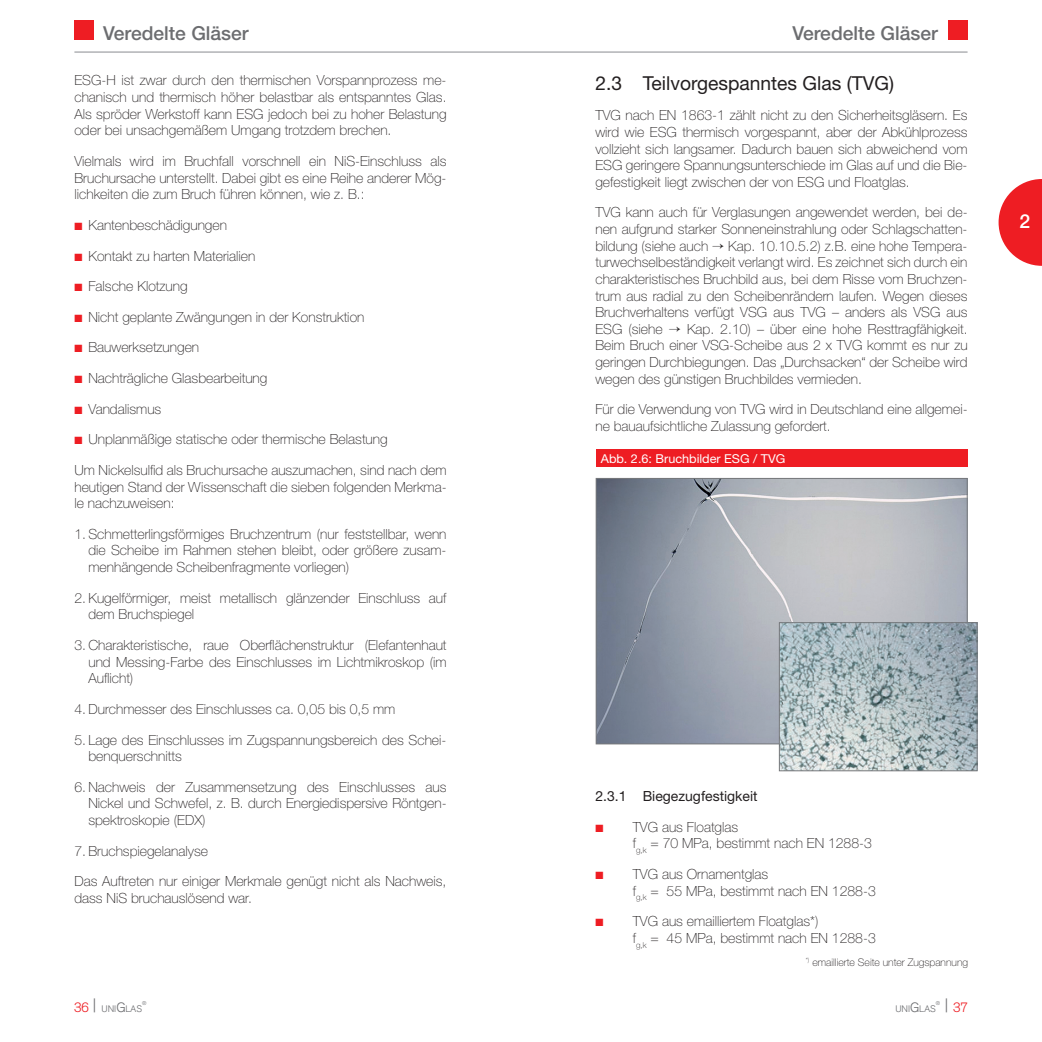
<style>
.page{position:relative;width:1042px;height:1042px;background:#fff}
.page>*{position:absolute;margin:0;border:0;box-sizing:border-box;transform-origin:0 0}
.t1{font:500 19.25px "Helvetica Neue";color:#6c6d70}
.t2{font:19.25px "Helvetica Neue";color:#231f20}
.t3{font:500 19.25px "Helvetica Neue";color:#fff}
.t4{font:100 14px/16.6px "Helvetica Neue";color:#231f20}
.t5{font:14px "Helvetica Neue";color:#231f20}
.t6{font:300 13.3px "Akzidenz Grotesk";color:#ee1d23}
.t7{font:12.25px "Helvetica Neue";color:#fff}
.t8{font:100 10.5px "Helvetica Neue";color:#231f20}
.t9{font:300 9.28px "Akzidenz Grotesk";color:#6c6d70}
.t10{font:300 5.42px "Akzidenz Grotesk";color:#6c6d70}
.s1{color:#ee1d23}
.s2{font-size:13.3px;color:#ee1d23}
.s3{font-size:18.55px}
.s4{font-size:13.3px}
.s5{font-size:18.55px;color:#6c6d70}
</style>
<div class="page">
<div style="left:74px;top:20px;width:20px;height:20px;background:#ee1d23"></div>
<div style="left:947px;top:20px;width:20px;height:20px;background:#ee1d23"></div>
<hr style="left:74px;top:51px;width:893px;height:2px;background:#bcbdc0">
<svg style="left:998px;top:179px;width:44px;height:87px"></svg>
<div style="left:596px;top:450px;width:371px;height:17px;background:#ee1d23"></div>
<img style="left:598px;top:480px;width:367px;height:262px">
<img style="left:781px;top:624px;width:194px;height:145px">
<div style="left:779px;top:622px;width:198px;height:149px;border:1px solid #76787b"></div>
<h1 class="t1" style="left:103px;top:21px;width:147px">Veredelte Gläser</h1>
<h1 class="t1" style="left:792px;top:21px;width:147px">Veredelte Gläser</h1>
<p class="t4" style="left:74px;top:72px;width:374px;text-align:justify">ESG-H ist zwar durch den thermischen Vorspannprozess me&shy;chanisch und thermisch höher belastbar als entspanntes Glas.<br>Als spröder Werkstoff kann ESG jedoch bei zu hoher Belastung oder bei unsachgemäßem Umgang trotzdem brechen.</p>
<p class="t4" style="left:74px;top:153px;width:374px;text-align:justify">Vielmals wird im Bruchfall vorschnell ein NiS-Einschluss als Bruchursache unterstellt. Dabei gibt es eine Reihe anderer Mög&shy;lichkeiten die zum Bruch führen können, wie z. B.:</p>
<p class="t4" style="left:74px;top:217px;width:154px"><span class="s1">■</span> Kantenbeschädigungen</p>
<p class="t4" style="left:74px;top:247px;width:183px"><span class="s1">■</span> Kontakt zu harten Materialien</p>
<p class="t4" style="left:74px;top:278px;width:115px"><span class="s1">■</span> Falsche Klotzung</p>
<p class="t4" style="left:74px;top:308px;width:291px"><span class="s1">■</span> Nicht geplante Zwängungen in der Konstruktion</p>
<p class="t4" style="left:74px;top:339px;width:126px"><span class="s1">■</span> Bauwerksetzungen</p>
<p class="t4" style="left:74px;top:370px;width:194px"><span class="s1">■</span> Nachträgliche Glasbearbeitung</p>
<p class="t4" style="left:74px;top:400px;width:88px"><span class="s1">■</span> Vandalismus</p>
<p class="t4" style="left:74px;top:424px;width:374px;line-height:30.6px"><span class="s1">■</span> Unplanmäßige statische oder thermische Belastung<br>Um Nickelsulfid als Bruchursache auszumachen, sind nach dem</p>
<p class="t4" style="left:74px;top:478px;width:374px">heutigen Stand der Wissenschaft die sieben folgenden Merkma&shy;le nachzuweisen:</p>
<p class="t4" style="left:88px;top:525px;width:360px;text-align:justify;text-indent:-14px">1. Schmetterlingsförmiges Bruchzentrum (nur feststellbar, wenn die Scheibe im Rahmen stehen bleibt, oder größere zusam&shy;menhängende Scheibenfragmente vorliegen)</p>
<p class="t4" style="left:88px;top:589px;width:360px;text-indent:-14px">2. Kugelförmiger, meist metallisch glänzender Einschluss auf dem Bruchspiegel</p>
<p class="t4" style="left:88px;top:636px;width:360px;text-align:justify;text-indent:-14px">3. Charakteristische, raue Oberflächenstruktur (Elefantenhaut und Messing-Farbe des Einschlusses im Lichtmikroskop (im Auflicht)</p>
<p class="t4" style="left:74px;top:700px;width:322px">4. Durchmesser des Einschlusses ca. 0,05 bis 0,5 mm</p>
<p class="t4" style="left:88px;top:731px;width:360px;text-indent:-14px">5. Lage des Einschlusses im Zugspannungsbereich des Schei&shy;benquerschnitts</p>
<p class="t4" style="left:88px;top:778px;width:360px;text-align:justify;text-indent:-14px">6. Nachweis der Zusammensetzung des Einschlusses aus Nickel und Schwefel, z. B. durch Energiedispersive Röntgen&shy;spektroskopie (EDX)</p>
<p class="t4" style="left:74px;top:835px;width:373px;line-height:30.6px">7. Bruchspiegelanalyse<br>Das Auftreten nur einiger Merkmale genügt nicht als Nachweis,</p>
<p class="t4" style="left:74px;top:889px;width:179px">dass NiS bruchauslösend war.</p>
<h1 class="t2" style="left:595px;top:71px;width:300px">2.3 Teilvorgespanntes Glas (TVG)</h1>
<p class="t4" style="left:595px;top:107px;width:374px;text-align:justify">TVG nach EN 1863-1 zählt nicht zu den Sicherheitsgläsern. Es wird wie ESG thermisch vorgespannt, aber der Abkühlprozess vollzieht sich langsamer. Dadurch bauen sich abweichend vom ESG geringere Spannungsunterschiede im Glas auf und die Bie&shy;gefestigkeit liegt zwischen der von ESG und Floatglas.</p>
<p class="t4" style="left:595px;top:204px;width:374px;text-align:justify">TVG kann auch für Verglasungen angewendet werden, bei de&shy;nen aufgrund starker Sonneneinstrahlung oder Schlagschatten&shy;bildung (siehe auch → Kap. 10.10.5.2) z.B. eine hohe Tempera&shy;turwechselbeständigkeit verlangt wird. Es zeichnet sich durch ein charakteristisches Bruchbild aus, bei dem Risse vom Bruchzen&shy;trum aus radial zu den Scheibenrändern laufen. Wegen dieses Bruchverhaltens verfügt VSG aus TVG – anders als VSG aus ESG (siehe → Kap. 2.10) – über eine hohe Resttragfähigkeit.<br>Beim Bruch einer VSG-Scheibe aus 2 x TVG kommt es nur zu geringen Durchbiegungen. Das „Durchsacken“ der Scheibe wird wegen des günstigen Bruchbildes vermieden.</p>
<p class="t4" style="left:595px;top:401px;width:374px">Für die Verwendung von TVG wird in Deutschland eine allgemei&shy;ne bauaufsichtliche Zulassung gefordert.</p>
<p class="t7" style="left:601px;top:451px;width:186px">Abb. 2.6: Bruchbilder ESG / TVG</p>
<p class="t5" style="left:595px;top:788px;width:164px">2.3.1 Biegezugfestigkeit</p>
<p class="t4" style="left:633px;top:818px;width:241px;text-indent:-37px"><span class="s1">■</span> TVG aus Floatglas<br>f<sub>g,k</sub> = 70 MPa, bestimmt nach EN 1288-3</p>
<p class="t4" style="left:633px;top:866px;width:245px;text-indent:-37px"><span class="s1">■</span> TVG aus Ornamentglas<br>f<sub>g,k</sub> = 55 MPa, bestimmt nach EN 1288-3</p>
<p class="t4" style="left:633px;top:913px;width:245px;text-indent:-37px"><span class="s1">■</span> TVG aus emailliertem Floatglas*)<br>f<sub>g,k</sub> = 45 MPa, bestimmt nach EN 1288-3</p>
<p class="t8" style="left:806px;top:956px;width:164px"><sup>*)</sup> emaillierte Seite unter Zugspannung</p>
<p class="t9" style="left:74px;top:1003px;width:70px"><span class="s2">36</span> <span class="s3">|</span> UNI<span class="s4">G</span>LAS</p>
<p class="t10" style="left:142px;top:1000px;width:6px">®</p>
<p class="t9" style="left:895px;top:1003px;width:42px">UNI<span class="s4">G</span>LAS</p>
<p class="t10" style="left:936px;top:1000px;width:6px">®</p>
<p class="t6" style="left:944px;top:999px;width:25px"><span class="s5">|</span> 37</p>
<h1 class="t3" style="left:1019px;top:209px;width:12px">2</h1>
</div>
